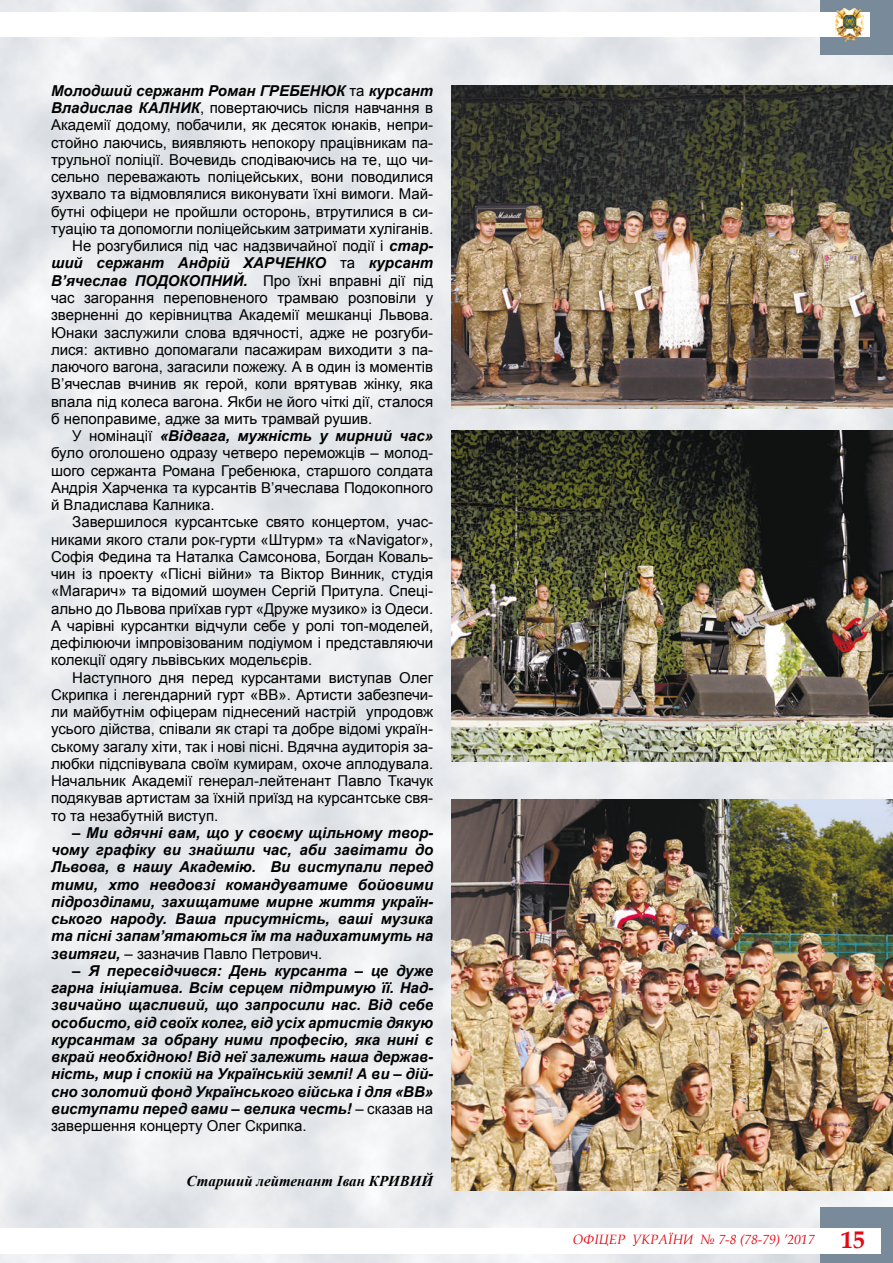
<style>
.page{position:relative;width:893px;height:1263px;background:#fff}
.page>*{position:absolute;margin:0;border:0;box-sizing:border-box;transform-origin:0 0}
.t1{font:15px "Arial";color:#000}
.t2{font:italic 700 15px/17.2px "Arial";color:#000;text-align:justify}
.t3{font:italic 700 15px "Times New Roman";color:#000}
.t4{font:italic 13.5px "Book Antiqua";color:#e30913}
.s1{font-weight:400;font-style:normal}
.s2{font-weight:700;font-style:italic}
.s3{font-weight:700;font-style:normal;font-size:24px}
</style>
<div class="page">
<img style="left:0;top:0;width:841px;height:1263px">
<img style="left:841px;top:54px;width:52px;height:1153px">
<div style="left:820px;top:1207px;width:73px;height:56px;background:#798b9a"></div>
<div style="left:821px;top:0;width:72px;height:54px;background:#798b9a"></div>
<div style="left:0;top:1228px;width:881px;height:25px;background:#fff"></div>
<div style="left:0;top:13px;width:870px;height:24px;background:#fff"></div>
<img style="left:835px;top:8px;width:28px;height:34px">
<img style="left:835px;top:13px;width:28px;height:24px">
<svg style="left:570px;top:1196px;width:249px;height:67px"></svg>
<img style="left:451px;top:85px;width:442px;height:323px">
<img style="left:452px;top:430px;width:441px;height:331px">
<img style="left:451px;top:799px;width:442px;height:391px">
<p class="t2" style="left:51px;top:83px;width:384px">Молодший сержант Роман ГРЕБЕНЮК <span class="s1">та</span> курсант</p>
<p class="t1" style="left:51px;top:98px;width:384px"><span class="s2">Владислав КАЛНИК</span>, повертаючись після навчання в</p>
<p class="t1" style="left:51px;top:115px;width:384px">Академії додому, побачили, як десяток юнаків, непри-</p>
<p class="t1" style="left:51px;top:133px;width:384px">стойно лаючись, виявляють непокору працівникам па-</p>
<p class="t1" style="left:51px;top:150px;width:384px">трульної поліції. Вочевидь сподіваючись на те, що чи-</p>
<p class="t1" style="left:51px;top:167px;width:384px">сельно переважають поліцейських, вони поводилися</p>
<p class="t1" style="left:51px;top:184px;width:384px">зухвало та відмовлялися виконувати їхні вимоги. Май-</p>
<p class="t1" style="left:51px;top:202px;width:384px">бутні офіцери не пройшли осторонь, втрутилися в си-</p>
<p class="t1" style="left:51px;top:219px;width:384px">туацію та допомогли поліцейським затримати хуліганів.</p>
<p class="t1" style="left:72px;top:236px;width:363px">Не розгубилися під час надзвичайної події і <span class="s2">стар-</span></p>
<p class="t2" style="left:51px;top:255px;width:384px">ший сержант Андрій ХАРЧЕНКО <span class="s1">та</span> курсант</p>
<p class="t2" style="left:51px;top:272px;width:384px">В’ячеслав ПОДОКОПНИЙ. <span class="s1">Про їхні вправні дії під</span></p>
<p class="t1" style="left:51px;top:288px;width:384px">час загорання переповненого трамваю розповіли у</p>
<p class="t1" style="left:51px;top:305px;width:384px">зверненні до керівництва Академії мешканці Львова.</p>
<p class="t1" style="left:51px;top:322px;width:384px">Юнаки заслужили слова вдячності, адже не розгуби-</p>
<p class="t1" style="left:51px;top:340px;width:384px">лися: активно допомагали пасажирам виходити з па-</p>
<p class="t1" style="left:51px;top:357px;width:384px">лаючого вагона, загасили пожежу. А в один із моментів</p>
<p class="t1" style="left:51px;top:374px;width:384px">В’ячеслав вчинив як герой, коли врятував жінку, яка</p>
<p class="t1" style="left:51px;top:391px;width:384px">впала під колеса вагона . Якби не його чіткі дії, сталося</p>
<p class="t1" style="left:51px;top:409px;width:323px">б непоправиме, адже за мить трамвай рушив.</p>
<p class="t2" style="left:72px;top:428px;width:362px"><span class="s1">У номінації</span> «Відвага, мужність у мирний час»</p>
<p class="t1" style="left:51px;top:443px;width:384px">було оголошено одразу четверо переможців – молод-</p>
<p class="t1" style="left:51px;top:460px;width:384px">шого сержанта Романа Гребенюка, старшого солдата</p>
<p class="t1" style="left:51px;top:478px;width:384px">Андрія Харченка та курсантів В’ячеслава Подокопного</p>
<p class="t1" style="left:51px;top:495px;width:165px">й Владислава Калника.</p>
<p class="t1" style="left:72px;top:512px;width:362px">Завершилося курсантське свято концертом, учас-</p>
<p class="t1" style="left:51px;top:529px;width:384px">никами якого стали рок-гурти «Штурм» та «Navigator»,</p>
<p class="t1" style="left:51px;top:547px;width:384px">Софія Федина та Наталка Самсонова, Богдан Коваль-</p>
<p class="t1" style="left:51px;top:564px;width:384px">чин із проекту «Пісні війни» та Віктор Винник, студія</p>
<p class="t1" style="left:51px;top:581px;width:384px">«Магарич» та відомий шоумен Сергій Притула. Спеці-</p>
<p class="t1" style="left:51px;top:598px;width:384px">ально до Львова приїхав гурт «Друже музико» із Одеси.</p>
<p class="t1" style="left:51px;top:616px;width:384px">А чарівні курсантки відчули себе у ролі топ-моделей,</p>
<p class="t1" style="left:51px;top:633px;width:384px">дефілюючи імпровізованим подіумом і представляючи</p>
<p class="t1" style="left:51px;top:650px;width:263px">колекції одягу львівських модельєрів.</p>
<p class="t1" style="left:72px;top:667px;width:362px">Наступного дня перед курсантами виступав Олег</p>
<p class="t1" style="left:51px;top:685px;width:384px">Скрипка і легендарний гурт «ВВ». Артисти забезпечи-</p>
<p class="t1" style="left:51px;top:702px;width:384px">ли майбутнім офіцерам піднесений настрій упродовж</p>
<p class="t1" style="left:51px;top:719px;width:384px">усього дійства, співали як старі та добре відомі україн-</p>
<p class="t1" style="left:51px;top:736px;width:384px">ському загалу хіти, так і нові пісні. Вдячна аудиторія за-</p>
<p class="t1" style="left:51px;top:754px;width:384px">любки підспівувала своїм кумирам, охоче аплодувала.</p>
<p class="t1" style="left:51px;top:771px;width:384px">Начальник Академії генерал-лейтенант Павло Ткачук</p>
<p class="t1" style="left:51px;top:788px;width:384px">подякував артистам за їхній приїзд на курсантське свя-</p>
<p class="t1" style="left:51px;top:805px;width:169px">то та незабутній виступ.</p>
<p class="t2" style="left:51px;top:824px;width:384px;text-indent:21px">– Ми вдячні вам, що у своєму щільному твор&shy;чому графіку ви знайшли час, аби завітати до Львова, в нашу Академію. Ви виступали перед тими, хто невдовзі командуватиме бойовими підрозділами, захищатиме мирне життя україн&shy;ського народу. Ваша присутність, ваші музика та пісні запам’ятаються їм та надихатимуть на звитяги, <span class="s1">– зазначив Павло Петрович.</span></p>
<p class="t2" style="left:51px;top:962px;width:384px;text-indent:21px">– Я пересвідчився: День курсанта – це дуже гарна ініціатива. Всім серцем підтримую її. Над&shy;звичайно щасливий, що запросили нас. Від себе особисто, від своїх колег, від усіх артистів дякую курсантам за обрану ними професію, яка нині є вкрай необхідною! Від неї залежить наша держав&shy;ність, мир і спокій на Українській землі! А ви – дій&shy;сно золотий фонд Українського війська і для «ВВ» виступати перед вами – велика честь! <span class="s1">– сказав на завершення концерту Олег Скрипка.</span></p>
<p class="t3" style="left:187px;top:1170px;width:248px">Старший лейтенант Іван КРИВИЙ</p>
<p class="t4" style="left:573px;top:1230px;width:294px">ОФІЦЕР УКРАЇНИ № 7-8 (78-79) ’2017 <span class="s3">15</span></p>
</div>
